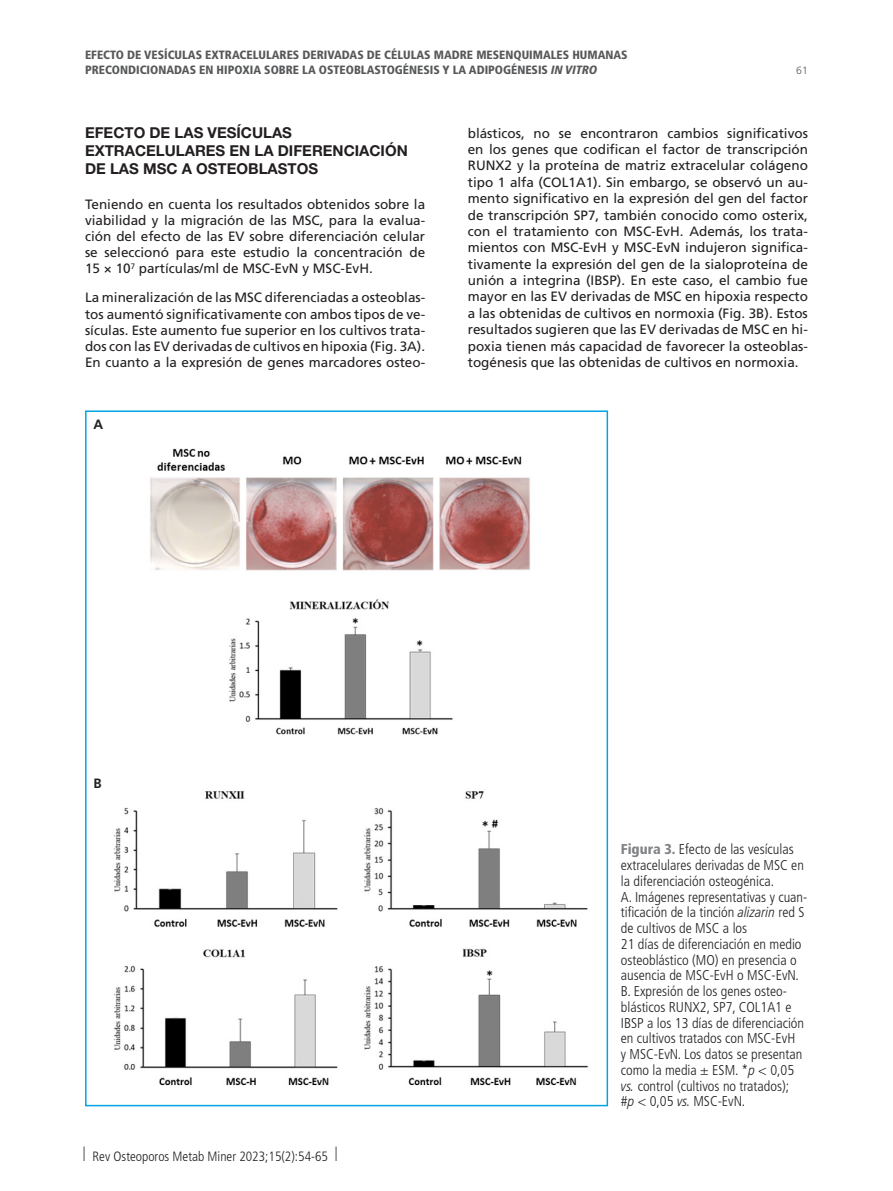
<style>
.page{position:relative;width:893px;height:1191px;background:#fff}
.page>*{position:absolute;margin:0;border:0;box-sizing:border-box;transform-origin:0 0}
.Ladillo_2{font:700 15px/18px "Helvetica Neue LT Std";color:#231f20}
.FIGURA_NÚMERO{font:300 condensed 14.25px/15.8px "Frutiger LT Pro";color:#231f20}
.t1{font:13.5px/16.4px "Frutiger LT Pro";color:#231f20;text-align:justify}
.t2{font:300 condensed 13.5px "Frutiger LT Pro";color:#231f20}
.Pie_Foto_Titulo{font:700 13.5px "Frutiger LT Pro";color:#231f20}
.CORNISA_TÍTULO{font:900 condensed 12px/15px "Frutiger LT Pro";color:#57585a}
.t3{font:300 10.5px "Frutiger LT Pro";color:#57585a}
.s1{font-style:italic}
.s2{color:#808285}
.s3{font-weight:900;color:#808285}
</style>
<div class="page">
<img style="left:114px;top:448px;width:474px;height:638px">
<p class="CORNISA_TÍTULO" style="left:85px;top:47px;width:544px">EFECTO DE VESÍCULAS EXTRACELULARES DERIVADAS DE CÉLULAS MADRE MESENQUIMALES HUMANAS<br>PRECONDICIONADAS EN HIPOXIA SOBRE LA OSTEOBLASTOGÉNESIS Y LA ADIPOGÉNESIS <span class="s1">IN VITRO</span></p>
<p class="t3" style="left:796px;top:64px;width:13px">61</p>
<p class="Ladillo_2" style="left:85px;top:124px;width:324px">EFECTO DE LAS VESÍCULAS<br>EXTRACELULARES EN LA DIFERENCIACIÓN<br>DE LAS MSC A OSTEOBLASTOS</p>
<p class="t1" style="left:85px;top:196px;width:342px">Teniendo en cuenta los resultados obtenidos sobre la viabilidad y la migración de las MSC, para la evalua&shy;ción del efecto de las EV sobre diferenciación celular se seleccionó para este estudio la concentración de 15 × 10<sup>7</sup> partículas/ml de MSC-EvN y MSC-EvH.</p>
<p class="t1" style="left:85px;top:290px;width:342px">La mineralización de las MSC diferenciadas a osteoblas&shy;tos aumentó significativamente con ambos tipos de ve&shy;sículas. Este aumento fue superior en los cultivos trata&shy;dos con las EV derivadas de cultivos en hipoxia (Fig. 3A).<br>En cuanto a la expresión de genes marcadores osteo-</p>
<p class="Pie_Foto_Titulo" style="left:94px;top:416px;width:11px">A</p>
<p class="t1" style="left:468px;top:125px;width:342px">blásticos, no se encontraron cambios significativos en los genes que codifican el factor de transcripción RUNX2 y la proteína de matriz extracelular colágeno tipo 1 alfa (COL1A1). Sin embargo, se observó un au&shy;mento significativo en la expresión del gen del factor de transcripción SP7, también conocido como osterix, con el tratamiento con MSC-EvH. Además, los trata&shy;mientos con MSC-EvH y MSC-EvN indujeron significa&shy;tivamente la expresión del gen de la sialoproteína de unión a integrina (IBSP). En este caso, el cambio fue mayor en las EV derivadas de MSC en hipoxia respecto a las obtenidas de cultivos en normoxia (Fig. 3B). Estos resultados sugieren que las EV derivadas de MSC en hi&shy;poxia tienen más capacidad de favorecer la osteoblas&shy;togénesis que las obtenidas de cultivos en normoxia.</p>
<p class="Pie_Foto_Titulo" style="left:94px;top:775px;width:10px">B</p>
<p class="t2" style="left:83px;top:1148px;width:256px"><span class="s2">❘</span> Rev Osteoporos Metab Miner 2023;15(2):54-65 <span class="s2">❘</span></p>
<p class="FIGURA_NÚMERO" style="left:621px;top:841px;width:188px"><span class="s3">Figura 3.</span> Efecto de las vesículas extracelulares derivadas de MSC en la diferenciación osteogénica.<br>A. Imágenes representativas y cuan&shy;tificación de la tinción <span class="s1">alizarin</span> red S de cultivos de MSC a los<br>21 días de diferenciación en medio osteoblástico (MO) en presencia o ausencia de MSC-EvH o MSC-EvN.<br>B. Expresión de los genes osteo&shy;blásticos RUNX2, SP7, COL1A1 e<br>IBSP a los 13 días de diferenciación en cultivos tratados con MSC-EvH<br>y MSC-EvN. Los datos se presentan como la media ± ESM. *<span class="s1">p &lt;</span> 0,05 <span class="s1">vs.</span> control (cultivos no tratados);<br>#<span class="s1">p</span> &lt; 0,05 <span class="s1">vs.</span> MSC-EvN.</p>
</div>
